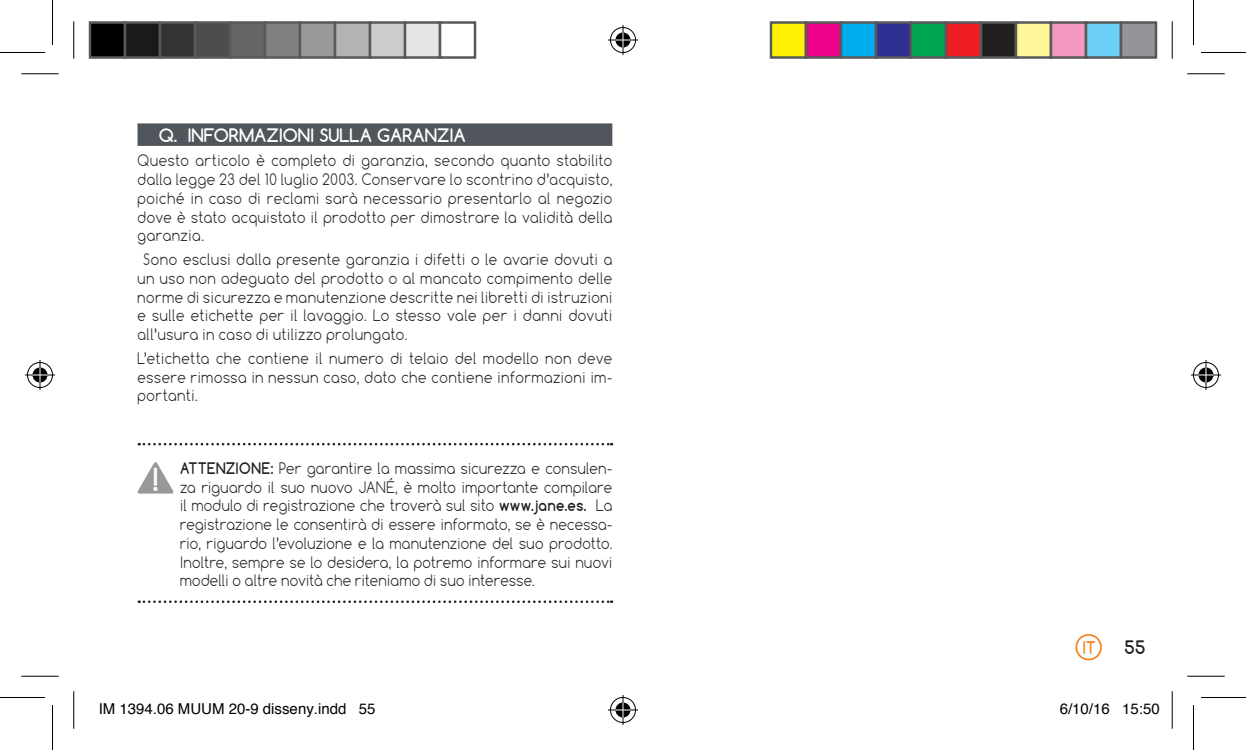
<style>
.page{position:relative;width:1246px;height:750px;background:#fff}
.page>*{position:absolute;margin:0;border:0;box-sizing:border-box;transform-origin:0 0}
.t1{font:700 30px "Comfortaa";color:#fff}
.titols{font:700 17.5px "Comfortaa";color:#fff}
.t2{font:700 17.5px "Comfortaa";color:#231f20}
.t3{font:700 16.5px "Comfortaa";color:#f58220;scale:.9 1}
.base{font:300 15px/18.8px "Comfortaa";letter-spacing:.045em;color:#231f20;text-align:justify;scale:.9 1}
.ATENCION{font:300 15px/18.8px "Comfortaa";letter-spacing:.025em;color:#231f20;text-align:justify;scale:.9 1}
.t4{font:15px "Helvetica";color:#000}
.s1{font-weight:700}
</style>
<div class="page">
<div style="left:1075px;top:634px;width:27px;height:26px;border:2px solid #f58220;border-radius:50%"></div>
<div style="left:138px;top:123px;width:474px;height:23px;background:#50565b"></div>
<svg style="left:139px;top:443px;width:473px;height:2px"></svg>
<svg style="left:139px;top:600px;width:473px;height:3px"></svg>
<svg style="left:137px;top:462px;width:37px;height:32px"></svg>
<hr style="left:21px;top:73px;width:38px;height:1px;background:#000">
<hr style="left:1187px;top:73px;width:38px;height:1px;background:#000">
<hr style="left:21px;top:676px;width:38px;height:1px;background:#000">
<hr style="left:1187px;top:676px;width:38px;height:1px;background:#000">
<hr style="left:73px;top:21px;width:1px;height:38px;background:#000">
<hr style="left:73px;top:691px;width:1px;height:38px;background:#000">
<hr style="left:1172px;top:21px;width:1px;height:38px;background:#000">
<hr style="left:1172px;top:691px;width:1px;height:38px;background:#000">
<hr style="left:0;top:52px;width:45px;height:1px;background:#000">
<hr style="left:1201px;top:52px;width:45px;height:1px;background:#000">
<hr style="left:0;top:697px;width:45px;height:1px;background:#000">
<hr style="left:1201px;top:697px;width:45px;height:1px;background:#000">
<hr style="left:52px;top:0;width:1px;height:45px;background:#000">
<hr style="left:52px;top:705px;width:1px;height:45px;background:#000">
<hr style="left:1193px;top:0;width:1px;height:45px;background:#000">
<hr style="left:1193px;top:705px;width:1px;height:45px;background:#000">
<div style="left:609px;top:26px;width:28px;height:28px;border:3px solid #fff;border-radius:50%"></div>
<svg style="left:608px;top:38px;width:30px;height:4px"></svg>
<svg style="left:621px;top:25px;width:4px;height:30px"></svg>
<div style="left:614px;top:31px;width:18px;height:18px;border:3px solid #fff;border-radius:50%"></div>
<div style="left:610px;top:27px;width:26px;height:26px;border:1px solid #000;border-radius:50%"></div>
<hr style="left:608px;top:40px;width:30px;height:1px;background:#000">
<hr style="left:623px;top:25px;width:1px;height:30px;background:#000">
<svg style="left:615px;top:33px;width:15px;height:15px"></svg>
<div style="left:609px;top:696px;width:28px;height:28px;border:3px solid #fff;border-radius:50%"></div>
<hr style="left:608px;top:708px;width:30px;height:3px;background:#fff">
<svg style="left:621px;top:695px;width:4px;height:30px"></svg>
<div style="left:614px;top:701px;width:18px;height:18px;border:3px solid #fff;border-radius:50%"></div>
<div style="left:610px;top:697px;width:26px;height:26px;border:1px solid #000;border-radius:50%"></div>
<hr style="left:608px;top:709px;width:30px;height:1px;background:#000">
<hr style="left:623px;top:695px;width:1px;height:30px;background:#000">
<svg style="left:615px;top:702px;width:15px;height:15px"></svg>
<div style="left:26px;top:361px;width:28px;height:28px;border:3px solid #fff;border-radius:50%"></div>
<svg style="left:25px;top:373px;width:30px;height:4px"></svg>
<svg style="left:38px;top:360px;width:4px;height:30px"></svg>
<div style="left:31px;top:366px;width:18px;height:18px;border:3px solid #fff;border-radius:50%"></div>
<div style="left:27px;top:362px;width:26px;height:26px;border:1px solid #000;border-radius:50%"></div>
<hr style="left:25px;top:375px;width:30px;height:1px;background:#000">
<hr style="left:40px;top:360px;width:1px;height:30px;background:#000">
<svg style="left:33px;top:367px;width:15px;height:15px"></svg>
<div style="left:1192px;top:361px;width:28px;height:28px;border:3px solid #fff;border-radius:50%"></div>
<svg style="left:1191px;top:373px;width:30px;height:4px"></svg>
<hr style="left:1204px;top:360px;width:3px;height:30px;background:#fff">
<div style="left:1197px;top:366px;width:18px;height:18px;border:3px solid #fff;border-radius:50%"></div>
<div style="left:1193px;top:362px;width:26px;height:26px;border:1px solid #000;border-radius:50%"></div>
<hr style="left:1191px;top:375px;width:30px;height:1px;background:#000">
<hr style="left:1206px;top:360px;width:1px;height:30px;background:#000">
<svg style="left:1198px;top:367px;width:15px;height:15px"></svg>
<div style="left:90px;top:23px;width:35px;height:35px;background:#000"></div>
<div style="left:89px;top:21px;width:37px;height:38px;border:2px solid #595959"></div>
<div style="left:125px;top:23px;width:35px;height:35px;background:#1a1a1a"></div>
<div style="left:124px;top:21px;width:37px;height:38px;border:2px solid #595959"></div>
<div style="left:160px;top:23px;width:35px;height:35px;background:#333"></div>
<div style="left:159px;top:21px;width:37px;height:38px;border:2px solid #595959"></div>
<div style="left:195px;top:23px;width:35px;height:35px;background:#4d4d4d"></div>
<div style="left:194px;top:21px;width:37px;height:38px;border:2px solid #595959"></div>
<div style="left:230px;top:23px;width:35px;height:35px;background:#666"></div>
<div style="left:229px;top:21px;width:37px;height:38px;border:2px solid #595959"></div>
<div style="left:265px;top:23px;width:35px;height:35px;background:#808080"></div>
<div style="left:264px;top:21px;width:37px;height:38px;border:2px solid #595959"></div>
<div style="left:300px;top:23px;width:35px;height:35px;background:#999"></div>
<div style="left:299px;top:21px;width:37px;height:38px;border:2px solid #595959"></div>
<div style="left:335px;top:23px;width:35px;height:35px;background:#b3b3b3"></div>
<div style="left:334px;top:21px;width:37px;height:38px;border:2px solid #595959"></div>
<div style="left:370px;top:23px;width:35px;height:35px;background:#ccc"></div>
<div style="left:369px;top:21px;width:37px;height:38px;border:2px solid #595959"></div>
<div style="left:405px;top:23px;width:35px;height:35px;background:#e6e6e6"></div>
<div style="left:404px;top:21px;width:37px;height:38px;border:2px solid #595959"></div>
<div style="left:439px;top:21px;width:37px;height:38px;border:2px solid #595959"></div>
<div style="left:771px;top:23px;width:35px;height:35px;background:#fff101"></div>
<div style="left:770px;top:21px;width:37px;height:38px;border:2px solid #595959"></div>
<div style="left:806px;top:23px;width:35px;height:35px;background:#ed028c"></div>
<div style="left:805px;top:21px;width:37px;height:38px;border:2px solid #595959"></div>
<div style="left:841px;top:23px;width:35px;height:35px;background:#00aeef"></div>
<div style="left:840px;top:21px;width:37px;height:38px;border:2px solid #595959"></div>
<div style="left:876px;top:23px;width:35px;height:35px;background:#2e3092"></div>
<div style="left:875px;top:21px;width:37px;height:38px;border:2px solid #595959"></div>
<div style="left:911px;top:23px;width:35px;height:35px;background:#00a54f"></div>
<div style="left:910px;top:21px;width:37px;height:38px;border:2px solid #595959"></div>
<div style="left:946px;top:23px;width:35px;height:35px;background:#ee1d23"></div>
<div style="left:945px;top:21px;width:37px;height:38px;border:2px solid #595959"></div>
<div style="left:981px;top:23px;width:35px;height:35px;background:#231f20"></div>
<div style="left:980px;top:21px;width:37px;height:38px;border:2px solid #595959"></div>
<div style="left:1016px;top:23px;width:35px;height:35px;background:#fff79a"></div>
<div style="left:1015px;top:21px;width:37px;height:38px;border:2px solid #595959"></div>
<div style="left:1051px;top:23px;width:35px;height:35px;background:#f499c2"></div>
<div style="left:1050px;top:21px;width:37px;height:38px;border:2px solid #595959"></div>
<div style="left:1086px;top:23px;width:35px;height:35px;background:#6bcff6"></div>
<div style="left:1085px;top:21px;width:37px;height:38px;border:2px solid #595959"></div>
<div style="left:1121px;top:23px;width:35px;height:35px;background:#939598"></div>
<div style="left:1120px;top:21px;width:37px;height:38px;border:2px solid #595959"></div>
<p class="titols" style="left:159px;top:124px;width:309px">Q. INFORMAZIONI SULLA GARANZIA</p>
<p class="base" style="left:138px;top:151px;width:529px">Questo articolo è completo di garanzia, secondo quanto stabilito dalla legge 23 del 10 luglio 2003. Conservare lo scontrino d’acquisto, poiché in caso di reclami sarà necessario presentarlo al negozio dove è stato acquistato il prodotto per dimostrare la validità della garanzia.</p>
<p class="base" style="left:138px;top:250px;width:529px;text-indent:6px">Sono esclusi dalla presente garanzia i difetti o le avarie dovuti a un uso non adeguato del prodotto o al mancato compimento delle norme di sicurezza e manutenzione descritte nei libretti di istruzioni e sulle etichette per il lavaggio. Lo stesso vale per i danni dovuti all’usura in caso di utilizzo prolungato.</p>
<p class="base" style="left:138px;top:349px;width:529px">L’etichetta che contiene il numero di telaio del modello non deve essere rimossa in nessun caso, dato che contiene informazioni im&shy;portanti.</p>
<p class="t1" style="left:152px;top:461px;width:7px">!</p>
<p class="ATENCION" style="left:180px;top:458px;width:482px"><span class="s1">ATTENZIONE:</span> Per garantire la massima sicurezza e consulen&shy;za riguardo il suo nuovo JANÉ, è molto importante compilare il modulo di registrazione che troverà sul sito <span class="s1">www.jane.es.</span> La registrazione le consentirà di essere informato, se è necessa&shy;rio, riguardo l’evoluzione e la manutenzione del suo prodotto.<br>Inoltre, sempre se lo desidera, la potremo informare sui nuovi modelli o altre novità che riteniamo di suo interesse.</p>
<p class="t3" style="left:1082px;top:637px;width:16px">IT</p>
<p class="t2" style="left:1124px;top:637px;width:22px">55</p>
<p class="t4" style="left:99px;top:697px;width:278px">IM 1394.06 MUUM 20-9 disseny.indd 55</p>
<p class="t4" style="left:1060px;top:697px;width:102px">6/10/16 15:50</p>
</div>
